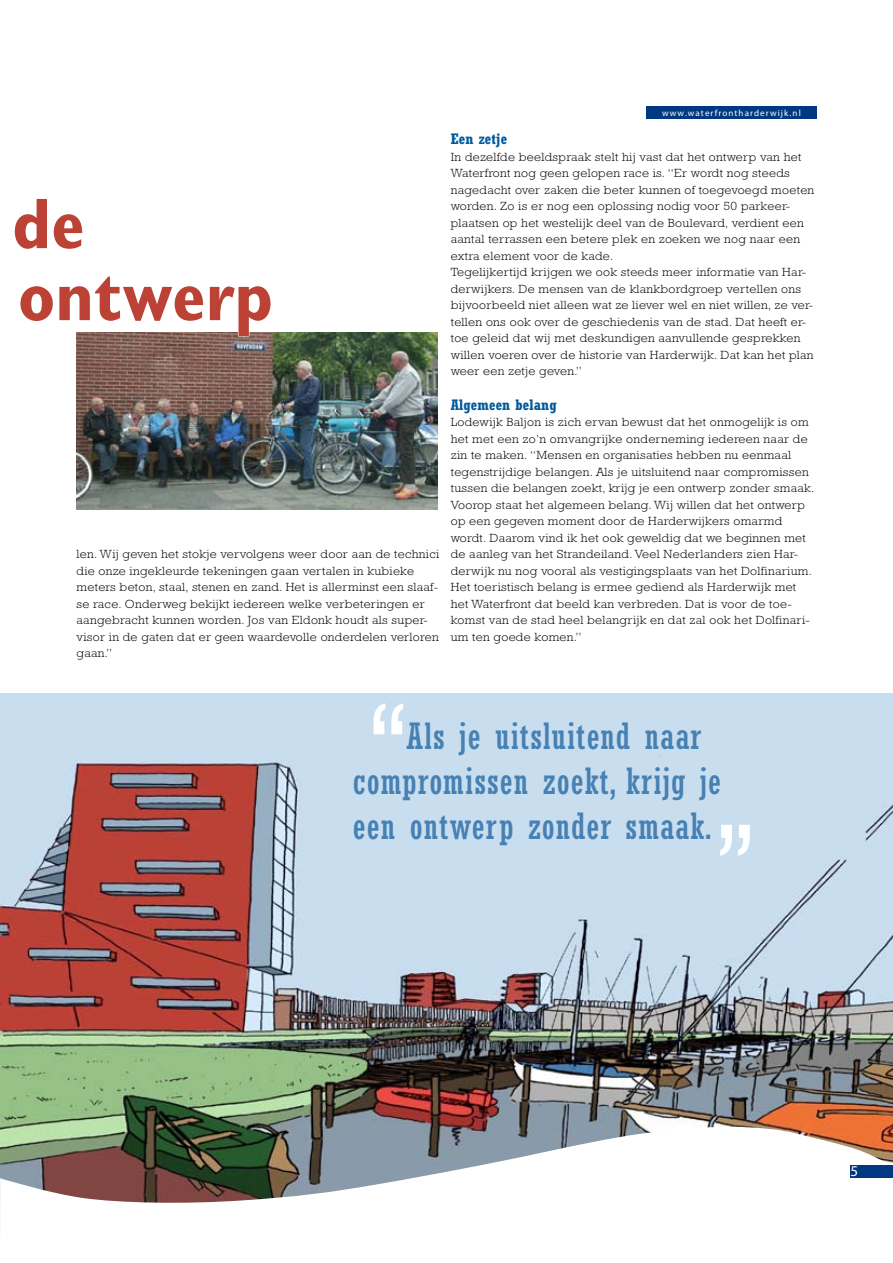
<style>
.page{position:relative;width:893px;height:1263px;background:#fff}
.page>*{position:absolute;margin:0;border:0;box-sizing:border-box;transform-origin:0 0}
.t1{font:condensed 108px "Rockwell Std";color:#fff}
.t2{font:700 condensed 72px/72px "Gill Sans Std";color:#bd4236}
.t3{font:condensed 36px/45px "Rockwell Std";letter-spacing:.025em;color:#4681b4;scale:1.05 1}
.t4{font:700 condensed 15px "Rockwell Std";letter-spacing:.01em;color:#005a9a}
.t5{font:15px "Myriad Pro";color:#fff}
.t6{font:300 12px/16.5px "Rockwell Std";letter-spacing:.025em;color:#000;scale:1.05 1}
.t7{font:9px "Myriad Pro";letter-spacing:.12em;color:#fff}
</style>
<div class="page">
<img style="left:77px;top:333px;width:361px;height:177px">
<div style="left:646px;top:106px;width:170px;height:13px;background:#003882"></div>
<svg style="left:76px;top:332px;width:195px;height:5px"></svg>
<img style="left:0;top:693px;width:893px;height:433px">
<svg style="left:0;top:1126px;width:893px;height:79px"></svg>
<div style="left:850px;top:1165px;width:43px;height:13px;background:#003882"></div>
<h2 class="t2" style="left:12px;top:187px;width:263px">de ontwerp</h2>
<p class="t6" style="left:77px;top:546px;width:347px">len. Wij geven het stokje vervolgens weer door aan de technici die onze ingekleurde tekeningen gaan vertalen in kubieke meters beton, staal, stenen en zand. Het is allerminst een slaaf&shy;se race. Onderweg bekijkt iedereen welke verbeteringen er aangebracht kunnen worden. Jos van Eldonk houdt als super&shy;visor in de gaten dat er geen waardevolle onderdelen verloren gaan.”</p>
<p class="t7" style="left:662px;top:108px;width:140px">www.waterfrontharderwijk.nl</p>
<p class="t4" style="left:451px;top:130px;width:58px">Een zetje</p>
<p class="t6" style="left:451px;top:148px;width:348px">In dezelfde beeldspraak stelt hij vast dat het ontwerp van het Waterfront nog geen gelopen race is. “Er wordt nog steeds nagedacht over zaken die beter kunnen of toegevoegd moeten worden. Zo is er nog een oplossing nodig voor 50 parkeer&shy;plaatsen op het westelijk deel van de Boulevard, verdient een aantal terrassen een betere plek en zoeken we nog naar een extra element voor de kade.<br>Tegelijkertijd krijgen we ook steeds meer informatie van Har&shy;derwijkers. De mensen van de klankbordgroep vertellen ons bijvoorbeeld niet alleen wat ze liever wel en niet willen, ze ver&shy;tellen ons ook over de geschiedenis van de stad. Dat heeft er&shy;toe geleid dat wij met deskundigen aanvullende gesprekken willen voeren over de historie van Harderwijk. Dat kan het plan weer een zetje geven.”</p>
<p class="t4" style="left:451px;top:396px;width:108px">Algemeen belang</p>
<p class="t6" style="left:451px;top:414px;width:348px">Lodewijk Baljon is zich ervan bewust dat het onmogelijk is om het met een zo’n omvangrijke onderneming iedereen naar de zin te maken. “Mensen en organisaties hebben nu eenmaal tegenstrijdige belangen. Als je uitsluitend naar compromissen tussen die belangen zoekt, krijg je een ontwerp zonder smaak.<br>Voorop staat het algemeen belang. Wij willen dat het ontwerp op een gegeven moment door de Harderwijkers omarmd wordt. Daarom vind ik het ook geweldig dat we beginnen met de aanleg van het Strandeiland. Veel Nederlanders zien Har&shy;derwijk nu nog vooral als vestigingsplaats van het Dolfinarium.<br>Het toeristisch belang is ermee gediend als Harderwijk met het Waterfront dat beeld kan verbreden. Dat is voor de toe&shy;komst van de stad heel belangrijk en dat zal ook het Dolfinari&shy;um ten goede komen.”</p>
<h1 class="t1" style="left:370px;top:682px;width:37px">“</h1>
<h3 class="t3" style="left:353px;top:714px;width:352px;text-indent:53px">Als je uitsluitend naar compromissen zoekt, krijg je een ontwerp zonder smaak.</h3>
<h1 class="t1" style="left:717px;top:804px;width:37px">”</h1>
<p class="t5" style="left:850px;top:1163px;width:9px">5</p>
</div>
